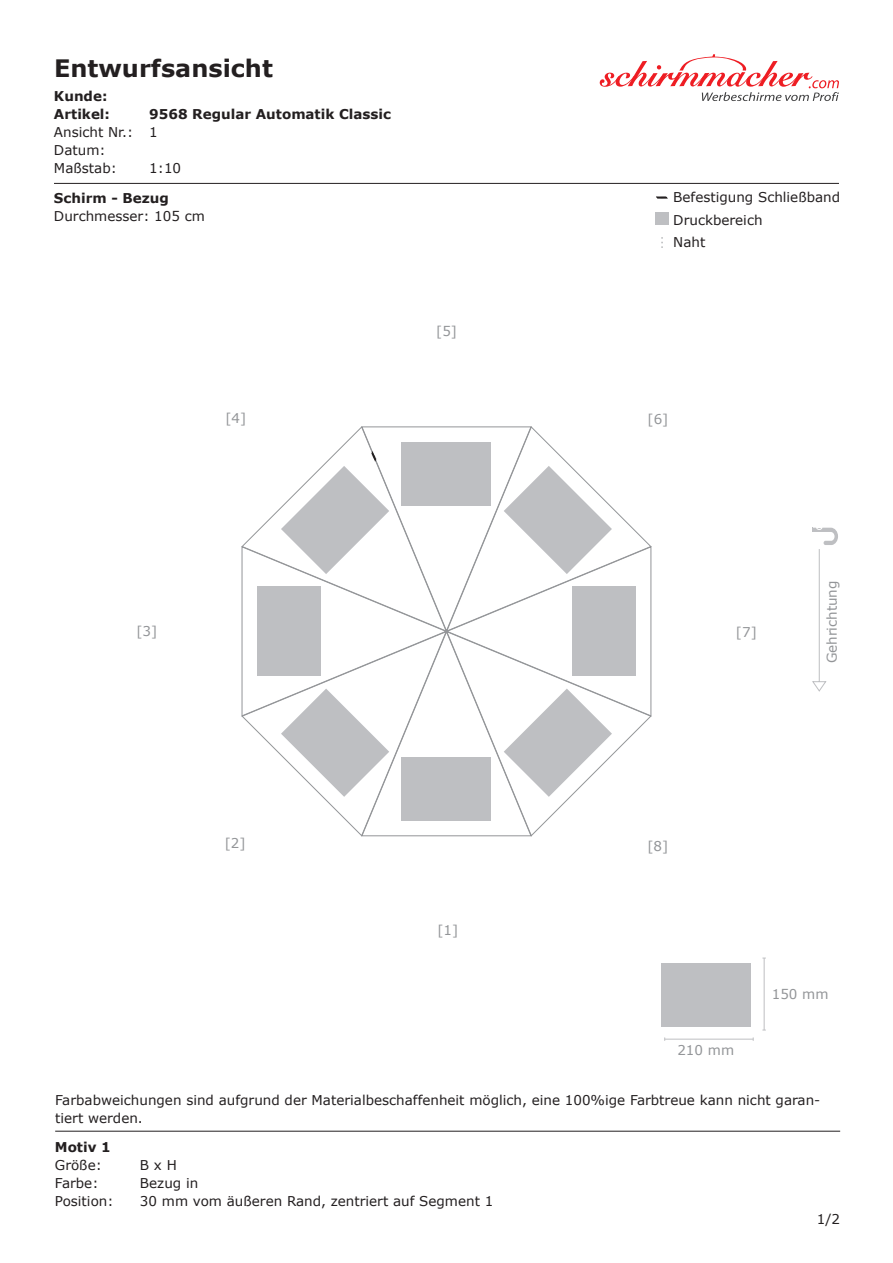
<style>
.page{position:relative;width:893px;height:1263px;background:#fff}
.page>*{position:absolute;margin:0;border:0;box-sizing:border-box;transform-origin:0 0}
.t1{font:700 24px "Verdana";color:#231f20}
.t2{font:13.5px/18px "Verdana";color:#231f20}
.t3{font:700 13.5px/18px "Verdana";color:#231f20}
.t4{font:13.5px "Verdana";color:#939598}
</style>
<div class="page">
<hr style="left:55px;top:1131px;width:785px;height:1px;background:#231f20">
<svg style="left:600px;top:54px;width:239px;height:47px"></svg>
<svg style="left:656px;top:196px;width:12px;height:3px"></svg>
<div style="left:655px;top:213px;width:14px;height:12px;background:#bebfc2"></div>
<hr style="left:54px;top:183px;width:785px;height:1px;background:#231f20">
<svg style="left:812px;top:527px;width:26px;height:165px"></svg>
<svg style="left:241px;top:426px;width:410px;height:410px"></svg>
<div style="left:661px;top:963px;width:89px;height:64px;background:#bebfc2"></div>
<hr style="left:665px;top:1039px;width:88px;height:1px;background:#bebfc2">
<hr style="left:764px;top:958px;width:1px;height:72px;background:#bebfc2">
<h1 class="t1" style="left:54px;top:51px;width:220px">Entwurfsansicht</h1>
<p class="t3" style="left:54px;top:87px;width:58px">Kunde:<br>Artikel:</p>
<p class="t2" style="left:54px;top:123px;width:81px">Ansicht Nr.:<br>Datum:<br>Maßstab:</p>
<p class="t3" style="left:54px;top:189px;width:116px">Schirm - Bezug</p>
<p class="t2" style="left:54px;top:207px;width:152px">Durchmesser: 105 cm</p>
<p class="t3" style="left:149px;top:105px;width:243px">9568 Regular Automatik Classic</p>
<p class="t2" style="left:149px;top:123px;width:10px">1</p>
<p class="t2" style="left:149px;top:159px;width:33px">1:10</p>
<p class="t4" style="left:225px;top:409px;width:22px">[4]</p>
<p class="t4" style="left:436px;top:322px;width:22px">[5]</p>
<p class="t4" style="left:136px;top:622px;width:22px">[3]</p>
<p class="t4" style="left:225px;top:834px;width:22px">[2]</p>
<p class="t4" style="left:437px;top:921px;width:22px">[1]</p>
<p class="t2" style="left:673px;top:186px;width:168px;line-height:22.5px">Befestigung Schließband<br>Druckbereich<br>Naht</p>
<p class="t4" style="left:648px;top:410px;width:22px">[6]</p>
<p class="t4" style="left:736px;top:623px;width:22px">[7]</p>
<p class="t4" style="left:822px;top:663px;width:84px;rotate:-90deg">Gehrichtung</p>
<p class="t4" style="left:647px;top:836px;width:22px">[8]</p>
<p class="t4" style="left:677px;top:1040px;width:58px">210 mm</p>
<p class="t4" style="left:772px;top:985px;width:58px">150 mm</p>
<p class="t2" style="left:55px;top:1091px;width:767px">Farbabweichungen sind aufgrund der Materialbeschaffenheit möglich, eine 100%ige Farbtreue kann nicht garan&shy;tiert werden.</p>
<p class="t3" style="left:55px;top:1138px;width:57px">Motiv 1</p>
<p class="t2" style="left:55px;top:1156px;width:60px">Größe:<br>Farbe:<br>Position:</p>
<p class="t2" style="left:140px;top:1156px;width:355px">B x H<br>Bezug in<br>30 mm vom äußeren Rand, zentriert auf Segment 1</p>
<p class="t2" style="left:817px;top:1210px;width:25px">1/2</p>
</div>
